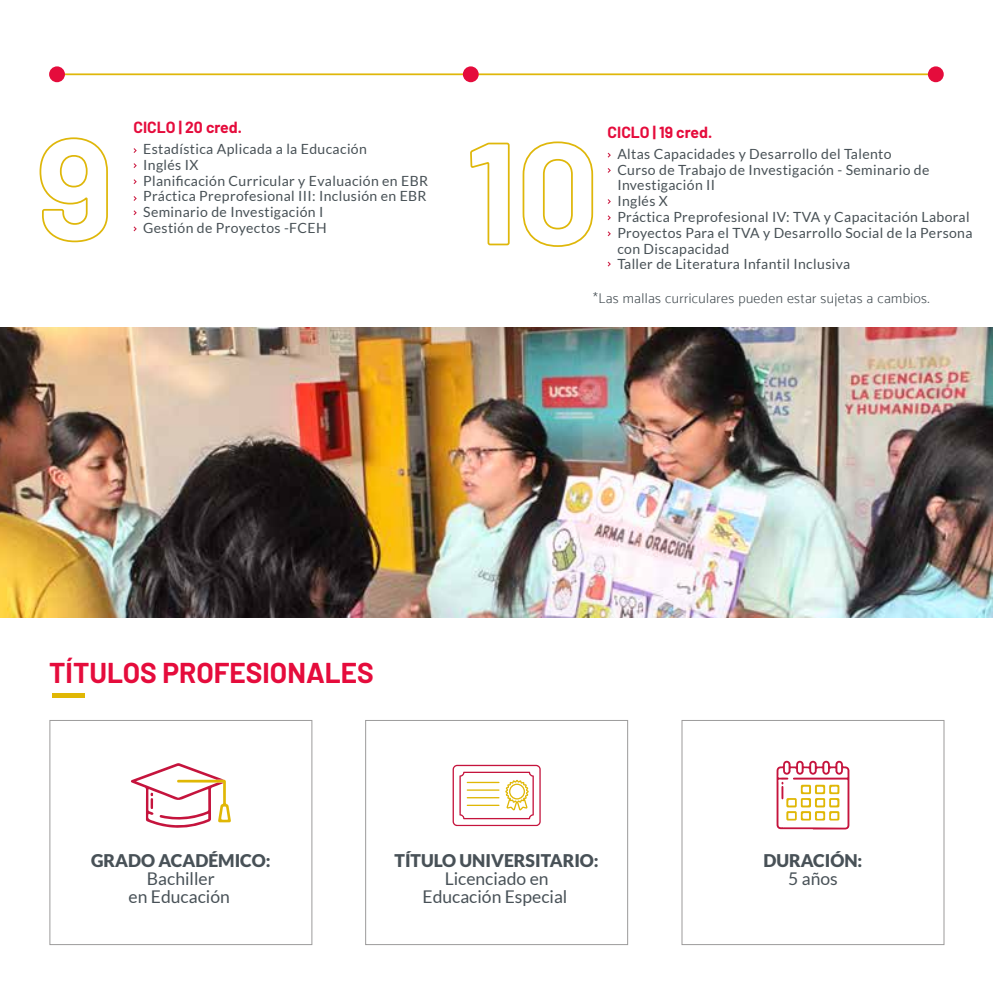
<style>
.page{position:relative;width:993px;height:993px;background:#fff}
.page>*{position:absolute;margin:0;border:0;box-sizing:border-box;transform-origin:0 0}
.t1{font:700 28px "Barlow";color:#e50c3c}
.t2{font:17.5px/18.2px "Lato";color:#485157;text-align:center}
.t3{font:900 17.5px "Lato";color:#485157}
.t4{font:700 15.75px "Barlow";color:#e50c3c}
.t5{font:14px/15.8px "Lato";letter-spacing:.025em;color:#485156}
.t6{font:14px "Mosk Light 300";letter-spacing:.025em;color:#485156}
</style>
<div class="page">
<svg style="left:39px;top:137px;width:69px;height:106px"></svg>
<svg style="left:133px;top:148px;width:4px;height:5px"></svg>
<svg style="left:133px;top:163px;width:4px;height:5px"></svg>
<svg style="left:133px;top:210px;width:4px;height:5px"></svg>
<svg style="left:133px;top:179px;width:4px;height:5px"></svg>
<svg style="left:133px;top:226px;width:4px;height:5px"></svg>
<svg style="left:470px;top:142px;width:40px;height:104px"></svg>
<svg style="left:522px;top:141px;width:71px;height:106px"></svg>
<hr style="left:53px;top:73px;width:887px;height:2px;background:#dfb70a">
<div style="left:49px;top:66px;width:16px;height:16px;background:#e50c3c;border-radius:50%"></div>
<div style="left:462px;top:66px;width:16px;height:16px;background:#e50c3c;border-radius:50%"></div>
<div style="left:927px;top:66px;width:16px;height:16px;background:#e50c3c;border-radius:50%"></div>
<img style="left:0;top:327px;width:992px;height:290px">
<hr style="left:53px;top:693px;width:32px;height:4px;background:#e0b705">
<svg style="left:452px;top:764px;width:88px;height:61px"></svg>
<svg style="left:131px;top:763px;width:100px;height:65px"></svg>
<svg style="left:776px;top:760px;width:73px;height:69px"></svg>
<div style="left:49px;top:719px;width:263px;height:225px;border:1px solid #9c9b9b"></div>
<div style="left:365px;top:719px;width:263px;height:225px;border:1px solid #9c9b9b"></div>
<div style="left:681px;top:719px;width:263px;height:225px;border:1px solid #9c9b9b"></div>
<p class="t4" style="left:133px;top:116px;width:110px">CICLO | 20 cred.</p>
<p class="t5" style="left:143px;top:141px;width:286px">Estadística Aplicada a la Educación<br>Inglés IX<br>Planificación Curricular y Evaluación en EBR<br>Práctica Preprofesional III: Inclusión en EBR<br>Seminario de Investigación I<br>Gestión de Proyectos -FCEH</p>
<h1 class="t1" style="left:49px;top:652px;width:326px">TÍTULOS PROFESIONALES</h1>
<p class="t4" style="left:607px;top:120px;width:106px">CICLO | 19 cred.</p>
<p class="t5" style="left:617px;top:146px;width:356px">Altas Capacidades y Desarrollo del Talento<br>Curso de Trabajo de Investigación - Seminario de Investigación II<br>Inglés X<br>Práctica Preprofesional IV: TVA y Capacitación Laboral Proyectos Para el TVA y Desarrollo Social de la Persona con Discapacidad<br>Taller de Literatura Infantil Inclusiva</p>
<p class="t6" style="left:593px;top:290px;width:338px">*Las mallas curriculares pueden estar sujetas a cambios.</p>
<p class="t3" style="left:91px;top:849px;width:181px">GRADO ACADÉMICO:</p>
<p class="t2" style="left:128px;top:869px;width:103px">Bachiller<br>en Educación</p>
<p class="t3" style="left:394px;top:849px;width:206px">TÍTULO UNIVERSITARIO:</p>
<p class="t2" style="left:422px;top:869px;width:146px">Licenciado en<br>Educación Especial</p>
<p class="t3" style="left:763px;top:849px;width:100px">DURACIÓN:</p>
<p class="t2" style="left:788px;top:869px;width:51px">5 años</p>
</div>
